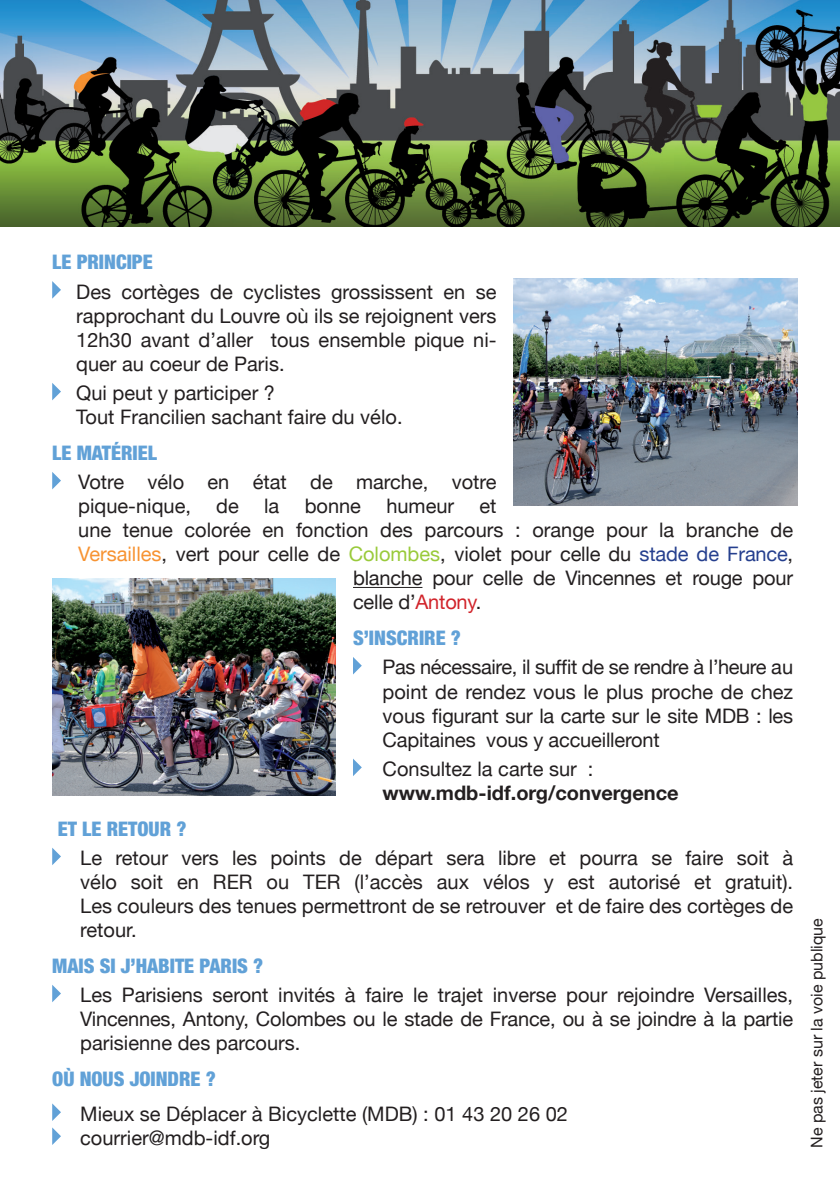
<style>
.page{position:relative;width:840px;height:1191px;background:#fff}
.page>*{position:absolute;margin:0;border:0;box-sizing:border-box;transform-origin:0 0}
.t1{font:20px/24px "Helvetica Neue";color:#231f20;text-align:justify}
.t2{font:900 condensed 20px "Helvetica Neue";color:#61a1d7}
.t3{font:700 20px "Helvetica Neue";color:#231f20}
.t4{font:16px "Helvetica Neue";color:#231f20}
.s1{color:#f79332}
.s2{color:#99ca3b}
.s3{color:#253f8e}
.s4{color:#d1232a}
</style>
<div class="page">
<img style="left:0;top:0;width:839px;height:226px">
<hr style="left:353px;top:587px;width:69px;height:1px;background:#231f20">
<svg style="left:52px;top:281px;width:9px;height:18px"></svg>
<svg style="left:52px;top:383px;width:9px;height:17px"></svg>
<svg style="left:52px;top:472px;width:9px;height:17px"></svg>
<svg style="left:353px;top:657px;width:8px;height:17px"></svg>
<svg style="left:353px;top:758px;width:8px;height:18px"></svg>
<svg style="left:52px;top:848px;width:9px;height:17px"></svg>
<svg style="left:52px;top:985px;width:9px;height:17px"></svg>
<svg style="left:52px;top:1103px;width:9px;height:18px"></svg>
<svg style="left:52px;top:1127px;width:9px;height:18px"></svg>
<img style="left:513px;top:278px;width:284px;height:227px">
<img style="left:52px;top:578px;width:284px;height:217px">
<p class="t2" style="left:52px;top:249px;width:102px">LE PRINCIPE</p>
<p class="t1" style="left:76px;top:279px;width:421px">Des cortèges de cyclistes grossissent en se rapprochant du Louvre où ils se rejoignent vers 12h30 avant d’aller tous ensemble pique ni&shy;quer au coeur de Paris.</p>
<p class="t1" style="left:76px;top:381px;width:327px">Qui peut y participer ?<br>Tout Francilien sachant faire du vélo.</p>
<p class="t2" style="left:52px;top:440px;width:106px">LE MATÉRIEL</p>
<p class="t1" style="left:78px;top:470px;width:419px">Votre vélo en état de marche, votre pique-nique,</p>
<p class="t1" style="left:216px;top:494px;width:24px">de</p>
<p class="t1" style="left:264px;top:494px;width:17px">la</p>
<p class="t1" style="left:304px;top:494px;width:58px">bonne</p>
<p class="t1" style="left:386px;top:494px;width:69px">humeur</p>
<p class="t1" style="left:479px;top:494px;width:19px">et</p>
<p class="t1" style="left:78px;top:518px;width:716px">une tenue colorée en fonction des parcours : orange pour la branche de</p>
<p class="t1" style="left:78px;top:542px;width:716px"><span class="s1">Versailles</span>, vert pour celle de <span class="s2">Colombes</span>, violet pour celle du <span class="s3">stade de France</span>,</p>
<p class="t1" style="left:353px;top:566px;width:441px">blanche pour celle de Vincennes et rouge pour</p>
<p class="t1" style="left:353px;top:590px;width:130px">celle d’<span class="s4">Antony</span>.</p>
<p class="t2" style="left:353px;top:625px;width:109px">S’INSCRIRE ?</p>
<p class="t1" style="left:382px;top:655px;width:412px">Pas nécessaire, il suffit de se rendre à l’heure au point de rendez vous le plus proche de chez vous figurant sur la carte sur le site MDB : les Capitaines vous y accueilleront</p>
<p class="t1" style="left:382px;top:757px;width:212px">Consultez la carte sur :</p>
<p class="t3" style="left:382px;top:780px;width:297px">www.mdb-idf.org/convergence</p>
<p class="t2" style="left:58px;top:816px;width:130px">ET LE RETOUR ?</p>
<p class="t1" style="left:80px;top:846px;width:714px">Le retour vers les points de départ sera libre et pourra se faire soit à vélo soit en RER ou TER (l’accès aux vélos y est autorisé et gratuit).<br>Les couleurs des tenues permettront de se retrouver et de faire des cortèges de retour.</p>
<p class="t2" style="left:52px;top:953px;width:212px">MAIS SI J’HABITE PARIS ?</p>
<p class="t1" style="left:80px;top:983px;width:714px">Les Parisiens seront invités à faire le trajet inverse pour rejoindre Versailles, Vincennes, Antony, Colombes ou le stade de France, ou à se joindre à la partie parisienne des parcours.</p>
<p class="t2" style="left:52px;top:1066px;width:165px">OÙ NOUS JOINDRE ?</p>
<p class="t1" style="left:80px;top:1101px;width:489px">Mieux se Déplacer à Bicyclette (MDB) : 01 43 20 26 02 courrier@mdb-idf.org</p>
<p class="t4" style="left:806px;top:1148px;width:231px;rotate:-90deg">Ne pas jeter sur la voie publique</p>
</div>
